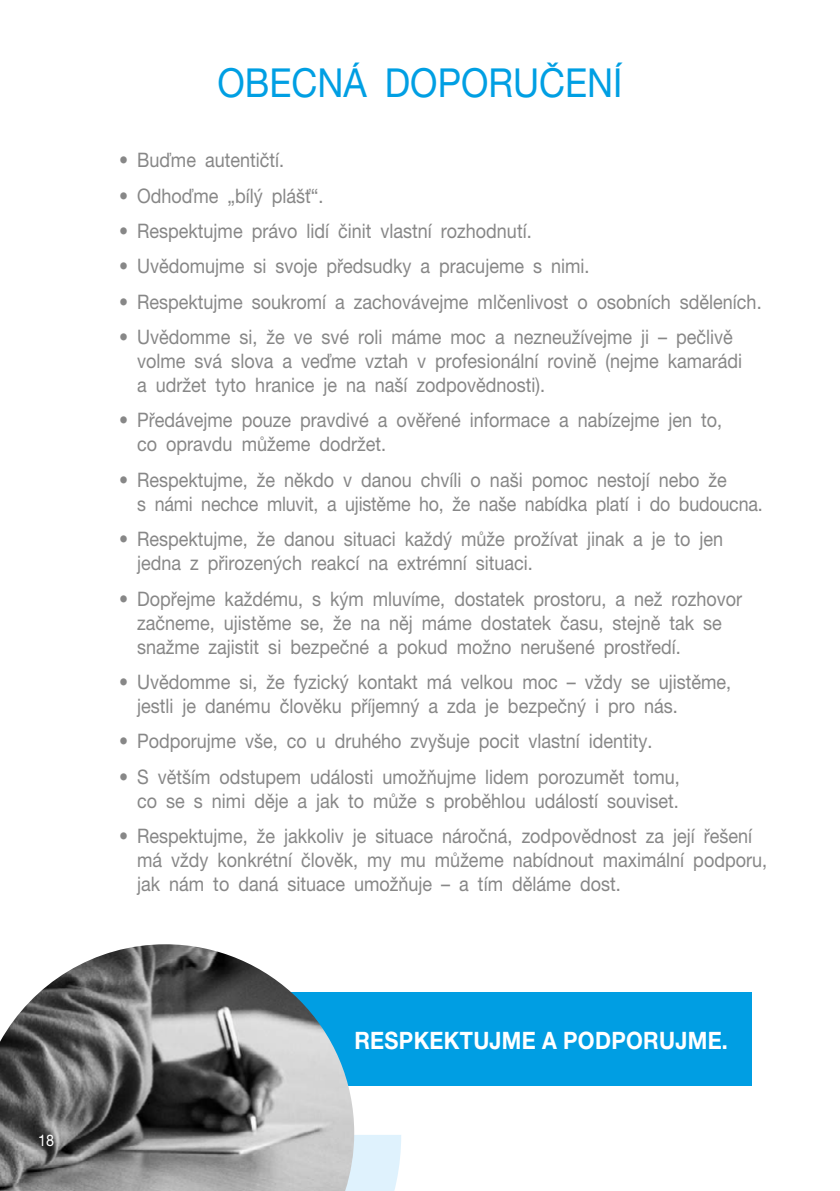
<style>
.page{position:relative;width:840px;height:1191px;background:#fff}
.page>*{position:absolute;margin:0;border:0;box-sizing:border-box;transform-origin:0 0}
.t1{font:40px "Helvetica Neue CE";color:#009fe3;scale:.9 1}
.t2{font:700 24px "Helvetica Neue CE";letter-spacing:.015em;color:#fff;scale:.9 1}
.t3{font:20px/24px "Helvetica Neue CE";color:#878787;scale:.9 1}
.t4{font:16px "Helvetica Neue CE";color:#fff;scale:.9 1}
</style>
<div class="page">
<div style="left:232px;top:992px;width:519px;height:94px;background:#009ee3"></div>
<div style="left:354px;top:1134px;width:47px;height:57px;background:#dff2fd"></div>
<img style="left:0;top:944px;width:354px;height:247px">
<p class="t4" style="left:38px;top:1131px;width:19px">18</p>
<h1 class="t1" style="left:217px;top:60px;width:451px">OBECNÁ DOPORUČENÍ</h1>
<p class="t3" style="left:119px;top:148px;width:185px">• Buďme autentičtí.</p>
<p class="t3" style="left:119px;top:184px;width:228px">• Odhoďme „bílý plášť“.</p>
<p class="t3" style="left:119px;top:219px;width:459px">• Respektujme právo lidí činit vlastní rozhodnutí.</p>
<p class="t3" style="left:119px;top:254px;width:523px">• Uvědomujme si svoje předsudky a pracujeme s nimi.</p>
<p class="t3" style="left:119px;top:290px;width:715px">• Respektujme soukromí a zachovávejme mlčenlivost o osobních sděleních.</p>
<p class="t3" style="left:137px;top:325px;width:673px;text-indent:-18px">• Uvědomme si, že ve své roli máme moc a nezneužívejme ji – pečlivě volme svá slova a veďme vztah v profesionální rovině (nejme kamarádi a udržet tyto hranice je na naší zodpovědnosti).</p>
<p class="t3" style="left:137px;top:408px;width:651px;text-indent:-18px">• Předávejme pouze pravdivé a ověřené informace a nabízejme jen to, co opravdu můžeme dodržet.</p>
<p class="t3" style="left:137px;top:468px;width:696px;text-indent:-18px">• Respektujme, že někdo v danou chvíli o naši pomoc nestojí nebo že<br>s námi nechce mluvit, a ujistěme ho, že naše nabídka platí i do budoucna.</p>
<p class="t3" style="left:137px;top:527px;width:652px;text-indent:-18px">• Respektujme, že danou situaci každý může prožívat jinak a je to jen jedna z přirozených reakcí na extrémní situaci.</p>
<p class="t3" style="left:137px;top:586px;width:673px;text-indent:-18px">• Dopřejme každému, s kým mluvíme, dostatek prostoru, a než rozhovor začneme, ujistěme se, že na něj máme dostatek času, stejně tak se snažme zajistit si bezpečné a pokud možno nerušené prostředí.</p>
<p class="t3" style="left:137px;top:670px;width:661px;text-indent:-18px">• Uvědomme si, že fyzický kontakt má velkou moc – vždy se ujistěme, jestli je danému člověku příjemný a zda je bezpečný i pro nás.</p>
<p class="t3" style="left:119px;top:729px;width:593px">• Podporujme vše, co u druhého zvyšuje pocit vlastní identity.</p>
<p class="t3" style="left:119px;top:764px;width:624px;text-align:right">• S větším odstupem události umožňujme lidem porozumět tomu, co se s nimi děje a jak to může s proběhlou událostí souviset.</p>
<p class="t3" style="left:137px;top:824px;width:701px;text-indent:-18px">• Respektujme, že jakkoliv je situace náročná, zodpovědnost za její řešení má vždy konkrétní člověk, my mu můžeme nabídnout maximální podporu, jak nám to daná situace umožňuje – a tím děláme dost.</p>
<p class="t2" style="left:354px;top:1027px;width:416px">RESPKEKTUJME A PODPORUJME.</p>
</div>
